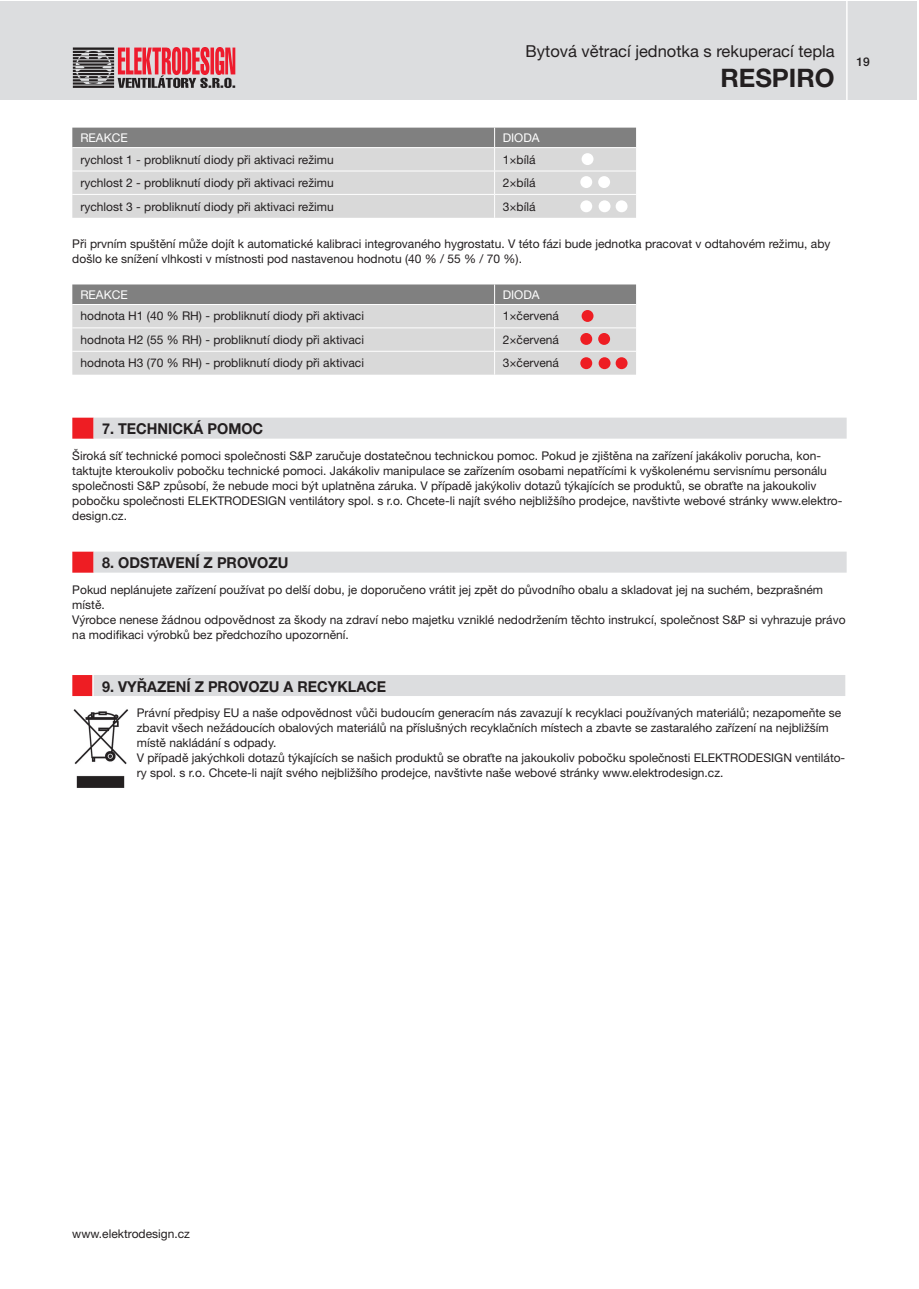
<style>
.page{position:relative;width:919px;height:1289px;background:#fff}
.page>*{position:absolute;margin:0;border:0;box-sizing:border-box;transform-origin:0 0}
.t1{font:700 25.5px "Helvetica Neue LT Pro";color:#231f20}
.t2{font:16.5px "Helvetica Neue LT Pro";color:#231f20}
.Nadpis{font:700 15px "Helvetica Neue LT Pro";color:#231f20;scale:.96 1}
._02-text{font:12px/15px "Helvetica Neue LT Pro";color:#231f20}
.t3{font:12px "Helvetica Neue LT Pro";color:#fff}
.t4{font:500 12px "Helvetica Neue LT Pro";color:#231f20}
</style>
<div class="page">
<div style="left:0;top:1px;width:916px;height:98px;background:#dcdddf"></div>
<hr style="left:846px;top:0;width:1px;height:102px;background:#fff">
<svg style="left:73px;top:47px;width:162px;height:41px"></svg>
<img style="left:73px;top:709px;width:55px;height:79px">
<div style="left:72px;top:675px;width:20px;height:21px;background:#ee1d23"></div>
<div style="left:94px;top:675px;width:751px;height:21px;background:#dcdddf"></div>
<div style="left:72px;top:417px;width:22px;height:21px;background:#ee1d23"></div>
<div style="left:94px;top:417px;width:752px;height:21px;background:#dcdddf"></div>
<div style="left:72px;top:551px;width:22px;height:21px;background:#ee1d23"></div>
<div style="left:94px;top:551px;width:752px;height:21px;background:#dcdddf"></div>
<svg style="left:72px;top:128px;width:564px;height:90px;background:#c7c7c7"></svg>
<div style="left:581px;top:153px;width:12px;height:12px;background:#fff;border-radius:50%"></div>
<div style="left:580px;top:176px;width:12px;height:12px;background:#fff;border-radius:50%"></div>
<div style="left:598px;top:176px;width:12px;height:12px;background:#fff;border-radius:50%"></div>
<div style="left:580px;top:200px;width:12px;height:12px;background:#fff;border-radius:50%"></div>
<div style="left:598px;top:200px;width:12px;height:12px;background:#fff;border-radius:50%"></div>
<div style="left:615px;top:200px;width:12px;height:12px;background:#fff;border-radius:50%"></div>
<svg style="left:72px;top:284px;width:564px;height:90px;background:#c7c7c7"></svg>
<div style="left:581px;top:310px;width:12px;height:12px;background:#ee1d23;border-radius:50%"></div>
<div style="left:580px;top:333px;width:12px;height:12px;background:#ee1d23;border-radius:50%"></div>
<div style="left:598px;top:333px;width:12px;height:12px;background:#ee1d23;border-radius:50%"></div>
<div style="left:580px;top:357px;width:12px;height:12px;background:#ee1d23;border-radius:50%"></div>
<div style="left:598px;top:357px;width:12px;height:12px;background:#ee1d23;border-radius:50%"></div>
<div style="left:615px;top:357px;width:12px;height:12px;background:#ee1d23;border-radius:50%"></div>
<h2 class="t2" style="left:525px;top:41px;width:310px">Bytová větrací jednotka s rekuperací tepla</h2>
<h1 class="t1" style="left:720px;top:62px;width:116px">RESPIRO</h1>
<p class="t3" style="left:80px;top:130px;width:49px">REAKCE</p>
<p class="t3" style="left:502px;top:130px;width:38px">DIODA</p>
<p class="_02-text" style="left:80px;top:151px;width:255px">rychlost 1 - probliknutí diody při aktivaci režimu</p>
<p class="_02-text" style="left:502px;top:151px;width:34px">1×bílá</p>
<p class="_02-text" style="left:80px;top:175px;width:255px">rychlost 2 - probliknutí diody při aktivaci režimu</p>
<p class="_02-text" style="left:502px;top:175px;width:34px">2×bílá</p>
<p class="_02-text" style="left:80px;top:198px;width:255px">rychlost 3 - probliknutí diody při aktivaci režimu</p>
<p class="_02-text" style="left:502px;top:198px;width:34px">3×bílá</p>
<p class="_02-text" style="left:72px;top:236px;width:759px">Při prvním spuštění může dojít k automatické kalibraci integrovaného hygrostatu. V této fázi bude jednotka pracovat v odtahovém režimu, aby došlo ke snížení vlhkosti v místnosti pod nastavenou hodnotu (40 % / 55 % / 70 %).</p>
<p class="t3" style="left:80px;top:287px;width:49px">REAKCE</p>
<p class="t3" style="left:502px;top:287px;width:38px">DIODA</p>
<p class="_02-text" style="left:80px;top:308px;width:285px">hodnota H1 (40 % RH) - probliknutí diody při aktivaci</p>
<p class="_02-text" style="left:502px;top:308px;width:58px">1×červená</p>
<p class="_02-text" style="left:80px;top:332px;width:285px">hodnota H2 (55 % RH) - probliknutí diody při aktivaci</p>
<p class="_02-text" style="left:502px;top:332px;width:58px">2×červená</p>
<p class="_02-text" style="left:80px;top:355px;width:285px">hodnota H3 (70 % RH) - probliknutí diody při aktivaci</p>
<p class="_02-text" style="left:502px;top:355px;width:58px">3×červená</p>
<p class="t4" style="left:856px;top:54px;width:15px">19</p>
<p class="Nadpis" style="left:102px;top:419px;width:169px">7. TECHNICKÁ POMOC</p>
<p class="_02-text" style="left:72px;top:448px;width:771px">Široká síť technické pomoci společnosti S&amp;P zaručuje dostatečnou technickou pomoc. Pokud je zjištěna na zařízení jakákoliv porucha, kon&shy;taktujte kteroukoliv pobočku technické pomoci. Jakákoliv manipulace se zařízením osobami nepatřícími k vyškolenému servisnímu personálu společnosti S&amp;P způsobí, že nebude moci být uplatněna záruka. V případě jakýkoliv dotazů týkajících se produktů, se obraťte na jakoukoliv pobočku společnosti ELEKTRODESIGN ventilátory spol. s r.o. Chcete-li najít svého nejbližšího prodejce, navštivte webové stránky www.elektro&shy;design.cz.</p>
<p class="Nadpis" style="left:102px;top:553px;width:196px">8. ODSTAVENÍ Z PROVOZU</p>
<p class="_02-text" style="left:72px;top:582px;width:752px">Pokud neplánujete zařízení používat po delší dobu, je doporučeno vrátit jej zpět do původního obalu a skladovat jej na suchém, bezprašném místě.</p>
<p class="_02-text" style="left:72px;top:612px;width:774px">Výrobce nenese žádnou odpovědnost za škody na zdraví nebo majetku vzniklé nedodržením těchto instrukcí, společnost S&amp;P si vyhrazuje právo na modifikaci výrobků bez předchozího upozornění.</p>
<p class="Nadpis" style="left:102px;top:676px;width:297px">9. VYŘAZENÍ Z PROVOZU A RECYKLACE</p>
<p class="_02-text" style="left:137px;top:705px;width:710px">Právní předpisy EU a naše odpovědnost vůči budoucím generacím nás zavazují k recyklaci používaných materiálů; nezapomeňte se zbavit všech nežádoucích obalových materiálů na příslušných recyklačních místech a zbavte se zastaralého zařízení na nejbližším místě nakládání s odpady.<br>V případě jakýchkoli dotazů týkajících se našich produktů se obraťte na jakoukoliv pobočku společnosti ELEKTRODESIGN ventiláto&shy;ry spol. s r.o. Chcete-li najít svého nejbližšího prodejce, navštivte naše webové stránky www.elektrodesign.cz.</p>
<p class="_02-text" style="left:72px;top:1225px;width:119px">www.elektrodesign.cz</p>
</div>
